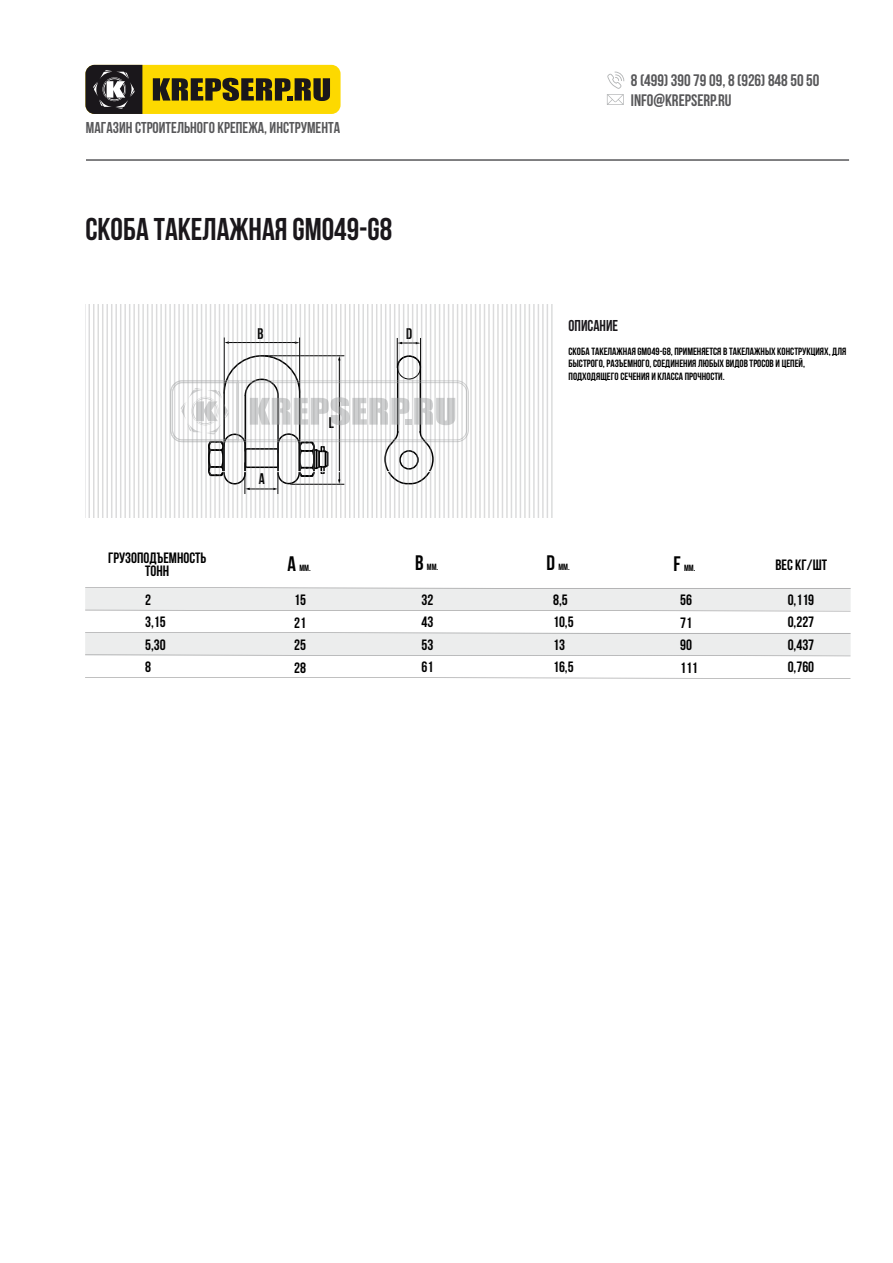
<style>
.page{position:relative;width:893px;height:1263px;background:#fff}
.page>*{position:absolute;margin:0;border:0;box-sizing:border-box;transform-origin:0 0}
.t1{font:700 31.5px "Bebas Neue";color:#1a171b}
.t2{font:700 21px "Bebas Neue";color:#000}
.t3{font:700 16.65px/20.1px "Bebas Neue";color:#58585a}
.t4{font:700 15.75px "Bebas Neue";color:#58585a}
.t5{font:700 15.75px "Bebas Neue";color:#1a171b;scale:.96 1}
.t6{font:700 15.45px "Bebas Neue";color:#000;scale:.96 1}
.t7{font:700 15px/22.4px "Bebas Neue";color:#000}
.t8{font:700 10.5px/12.6px "Bebas Neue";color:#000}
.t9{font:700 9px "Bebas Neue";color:#000}
</style>
<div class="page">
<div style="left:85px;top:65px;width:256px;height:49px;background:#fdd900;border-radius:9px"></div>
<svg style="left:85px;top:65px;width:57px;height:49px;background:#3f3d3f"></svg>
<svg style="left:153px;top:78px;width:177px;height:23px"></svg>
<hr style="left:86px;top:159px;width:763px;height:2px;background:#58585a">
<svg style="left:607px;top:72px;width:17px;height:33px"></svg>
<svg style="left:85px;top:588px;width:766px;height:91px;fill:#eceded"></svg>
<svg style="left:85px;top:305px;width:468px;height:213px"></svg>
<svg style="left:170px;top:354px;width:299px;height:136px"></svg>
<h3 class="t4" style="left:86px;top:119px;width:256px">МАГАЗИН СТРОИТЕЛЬНОГО КРЕПЕЖА, ИНСТРУМЕНТА</h3>
<h1 class="t1" style="left:85px;top:211px;width:308px">СКОБА ТАКЕЛАЖНАЯ GM049-G8</h1>
<h3 class="t7" style="left:108px;top:550px;width:100px;line-height:13.5px;text-align:center">ГРУЗОПОДЪЕМНОСТЬ<br>ТОНН</h3>
<h3 class="t7" style="left:145px;top:588px;width:22px">2<br>3,15<br>5,30<br>8</h3>
<h3 class="t6" style="left:258px;top:325px;width:8px">B</h3>
<h3 class="t6" style="left:259px;top:470px;width:8px">A</h3>
<h3 class="t6" style="left:329px;top:414px;width:7px">L</h3>
<h2 class="t2" style="left:288px;top:552px;width:10px">A</h2>
<p class="t9" style="left:299px;top:563px;width:13px">ММ.</p>
<h3 class="t7" style="left:294px;top:589px;width:13px;text-align:justify">15<br>21<br>25<br>28</h3>
<h3 class="t6" style="left:406px;top:325px;width:8px">D</h3>
<h2 class="t2" style="left:415px;top:551px;width:10px">B</h2>
<p class="t9" style="left:427px;top:562px;width:13px">ММ.</p>
<h3 class="t7" style="left:422px;top:588px;width:13px;text-align:justify">32<br>43<br>53<br>61</h3>
<h3 class="t3" style="left:631px;top:70px;width:190px">8 (499) 390 79 09, 8 (926) 848 50 50<br>INFO@KREPSERP.RU</h3>
<h3 class="t5" style="left:568px;top:317px;width:53px">ОПИСАНИЕ</h3>
<p class="t8" style="left:568px;top:345px;width:279px">СКОБА ТАКЕЛАЖНАЯ GM049-G8, ПРИМЕНЯЕТСЯ В ТАКЕЛАЖНЫХ КОНСТРУКЦИЯХ, ДЛЯ<br>БЫСТРОГО, РАЗЪЕМНОГО, СОЕДИНЕНИЯ ЛЮБЫХ ВИДОВ ТРОСОВ И ЦЕПЕЙ,<br>ПОДХОДЯЩЕГО СЕЧЕНИЯ И КЛАССА ПРОЧНОСТИ.</p>
<h2 class="t2" style="left:547px;top:551px;width:10px">D</h2>
<p class="t9" style="left:558px;top:562px;width:13px">ММ.</p>
<h3 class="t7" style="left:553px;top:588px;width:22px">8,5<br>10,5<br>13<br>16,5</h3>
<h2 class="t2" style="left:674px;top:552px;width:9px">F</h2>
<p class="t9" style="left:684px;top:563px;width:13px">ММ.</p>
<h3 class="t7" style="left:680px;top:589px;width:19px">56<br>71<br>90<br>111</h3>
<h3 class="t7" style="left:776px;top:553px;width:53px">ВЕС КГ/ШТ</h3>
<h3 class="t7" style="left:788px;top:588px;width:28px;text-align:justify">0,119<br>0,227<br>0,437<br>0,760</h3>
</div>
